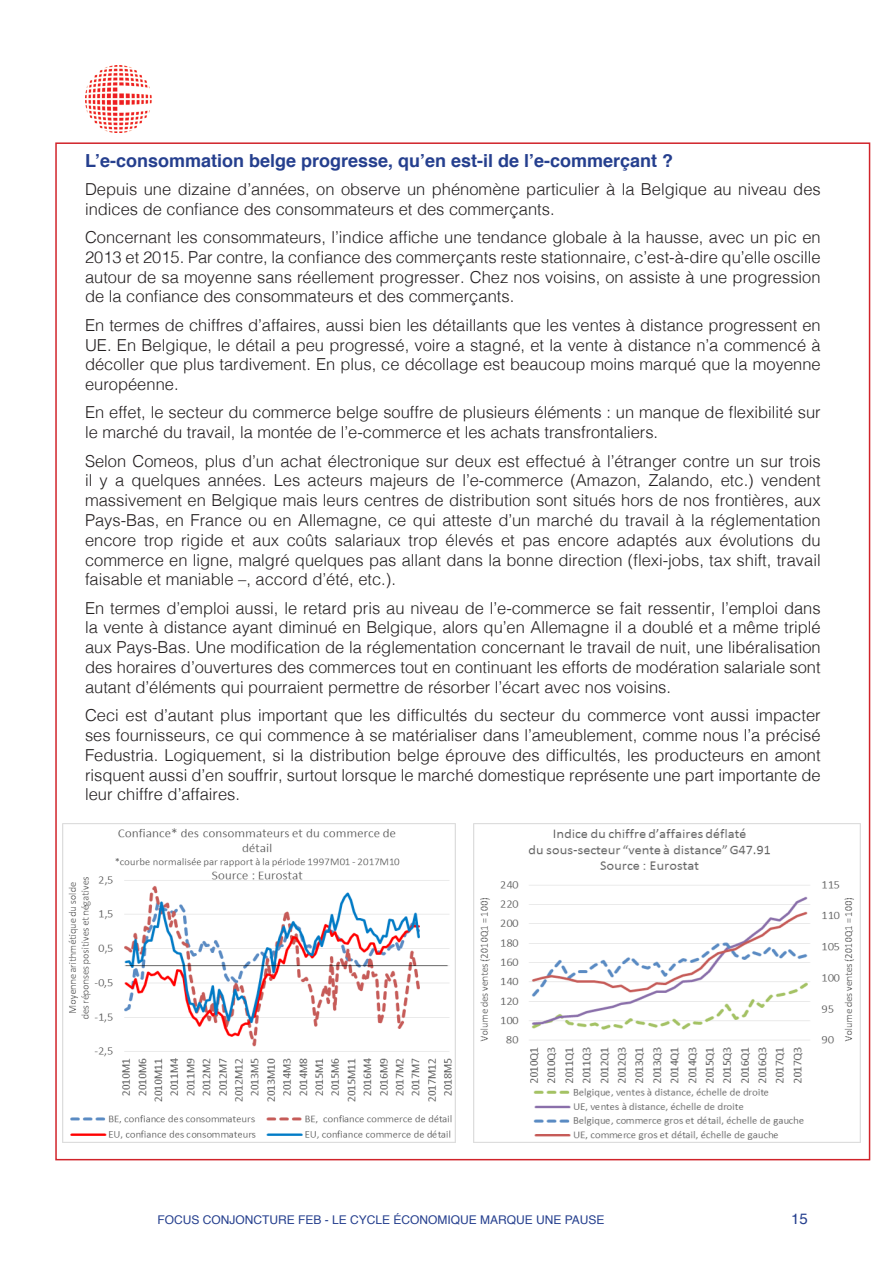
<style>
.page{position:relative;width:893px;height:1263px;background:#fff}
.page>*{position:absolute;margin:0;border:0;box-sizing:border-box;transform-origin:0 0}
.t1{font:700 18px "Helvetica";color:#253f8e}
.t2{font:300 16.5px/19.8px "Helvetica";color:#231f20;text-align:justify}
.t3{font:15px "Helvetica";color:#253f8e}
.t4{font:12px "Helvetica";color:#253f8e}
</style>
<div class="page">
<img style="left:85px;top:66px;width:67px;height:66px">
<img style="left:62px;top:823px;width:393px;height:320px">
<img style="left:473px;top:823px;width:388px;height:320px">
<p class="t1" style="left:85px;top:153px;width:590px">L’e-consommation belge progresse, qu’en est-il de l’e-commerçant ?</p>
<p class="t2" style="left:85px;top:181px;width:737px">Depuis une dizaine d’années, on observe un phénomène particulier à la Belgique au niveau des indices de confiance des consommateurs et des commerçants.</p>
<p class="t2" style="left:85px;top:229px;width:737px">Concernant les consommateurs, l’indice affiche une tendance globale à la hausse, avec un pic en 2013 et 2015. Par contre, la confiance des commerçants reste stationnaire, c’est-à-dire qu’elle oscille autour de sa moyenne sans réellement progresser. Chez nos voisins, on assiste à une progression de la confiance des consommateurs et des commerçants.</p>
<p class="t2" style="left:85px;top:316px;width:737px">En termes de chiffres d’affaires, aussi bien les détaillants que les ventes à distance progressent en UE. En Belgique, le détail a peu progressé, voire a stagné, et la vente à distance n’a commencé à décoller que plus tardivement. En plus, ce décollage est beaucoup moins marqué que la moyenne européenne.</p>
<p class="t2" style="left:85px;top:404px;width:737px">En effet, le secteur du commerce belge souffre de plusieurs éléments : un manque de flexibilité sur le marché du travail, la montée de l’e-commerce et les achats transfrontaliers.</p>
<p class="t2" style="left:85px;top:452px;width:737px">Selon Comeos, plus d’un achat électronique sur deux est effectué à l’étranger contre un sur trois il y a quelques années. Les acteurs majeurs de l’e-commerce (Amazon, Zalando, etc.) vendent massivement en Belgique mais leurs centres de distribution sont situés hors de nos frontières, aux Pays-Bas, en France ou en Allemagne, ce qui atteste d’un marché du travail à la réglementation encore trop rigide et aux coûts salariaux trop élevés et pas encore adaptés aux évolutions du commerce en ligne, malgré quelques pas allant dans la bonne direction (flexi-jobs, tax shift, travail faisable et maniable –, accord d’été, etc.).</p>
<p class="t2" style="left:85px;top:599px;width:737px">En termes d’emploi aussi, le retard pris au niveau de l’e-commerce se fait ressentir, l’emploi dans la vente à distance ayant diminué en Belgique, alors qu’en Allemagne il a doublé et a même triplé aux Pays-Bas. Une modification de la réglementation concernant le travail de nuit, une libéralisation des horaires d’ouvertures des commerces tout en continuant les efforts de modération salariale sont autant d’éléments qui pourraient permettre de résorber l’écart avec nos voisins.</p>
<p class="t2" style="left:85px;top:707px;width:737px">Ceci est d’autant plus important que les difficultés du secteur du commerce vont aussi impacter ses fournisseurs, ce qui commence à se matérialiser dans l’ameublement, comme nous l’a précisé Fedustria. Logiquement, si la distribution belge éprouve des difficultés, les producteurs en amont risquent aussi d’en souffrir, surtout lorsque le marché domestique représente une part importante de leur chiffre d’affaires.</p>
<p class="t4" style="left:157px;top:1215px;width:449px">FOCUS CONJONCTURE FEB - LE CYCLE ÉCONOMIQUE MARQUE UNE PAUSE</p>
<p class="t3" style="left:791px;top:1212px;width:18px">15</p>
</div>
